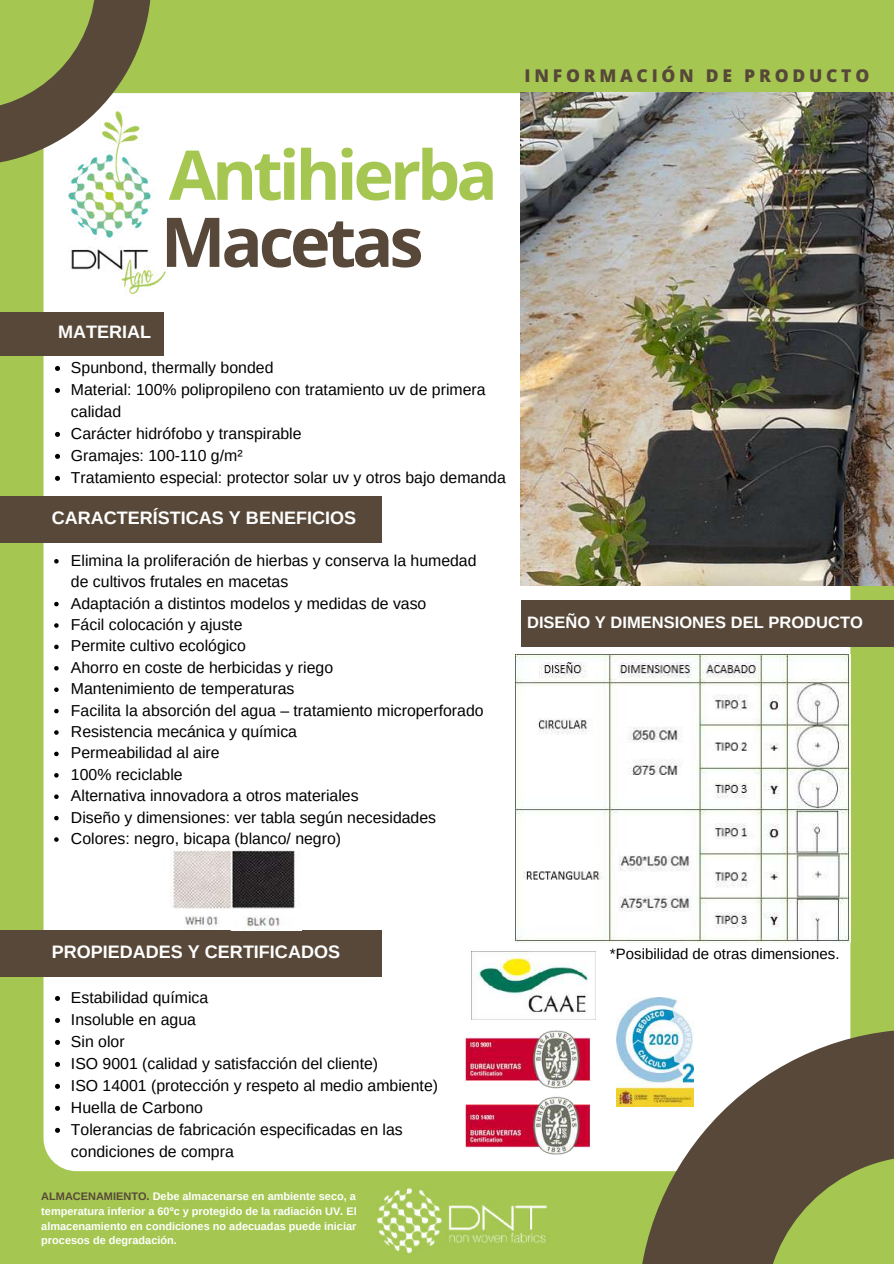
<style>
.page{position:relative;width:894px;height:1264px;background:#fff}
.page>*{position:absolute;margin:0;border:0;box-sizing:border-box;transform-origin:0 0}
.t1{font:700 68.7px "Open Sans Hebrew";letter-spacing:-.06em;color:#a5c752}
.t2{font:700 68.7px "Open Sans Hebrew";letter-spacing:-.06em;color:#574839}
.t3{font:700 63.9px "Open Sans Hebrew";letter-spacing:-.06em;color:#a5c752}
.t4{font:700 63.9px "Open Sans Hebrew";letter-spacing:-.06em;color:#574839}
.t5{font:700 18px "Arimo";color:#fff}
.t6{font:800 17.55px "Open Sans";letter-spacing:.215em;color:#574839}
.t7{font:700 16.5px "Arimo";color:#fff}
.t8{font:15.9px/21.5px "Arimo";color:#000}
.t9{font:15px "Arimo";color:#000}
.t10{font:700 10.95px/14.5px "Arimo";color:#fff;text-align:justify}
.s1{color:#574839}
</style>
<div class="page">
<div style="left:0;top:0;width:893px;height:1263px;background:#a5c752"></div>
<div style="left:43px;top:93px;width:807px;height:1078px;background:#fff;border-radius:33px"></div>
<svg style="left:637px;top:1029px;width:256px;height:234px;fill:#574839"></svg>
<svg style="left:0;top:0;width:151px;height:166px"></svg>
<img style="left:520px;top:93px;width:373px;height:492px">
<div style="left:0;top:312px;width:163px;height:44px;background:#574839"></div>
<img style="left:56px;top:107px;width:110px;height:188px">
<img style="left:377px;top:1188px;width:170px;height:66px">
<svg style="left:55px;top:366px;width:5px;height:5px"></svg>
<svg style="left:55px;top:388px;width:5px;height:5px"></svg>
<svg style="left:55px;top:432px;width:5px;height:5px"></svg>
<svg style="left:55px;top:454px;width:5px;height:5px"></svg>
<svg style="left:55px;top:476px;width:5px;height:5px"></svg>
<div style="left:0;top:496px;width:382px;height:46px;background:#574839"></div>
<div style="left:0;top:930px;width:382px;height:46px;background:#574839"></div>
<div style="left:520px;top:600px;width:373px;height:46px;background:#574839"></div>
<svg style="left:55px;top:995px;width:5px;height:5px"></svg>
<svg style="left:55px;top:1017px;width:5px;height:5px"></svg>
<svg style="left:55px;top:1039px;width:5px;height:5px"></svg>
<svg style="left:55px;top:1061px;width:5px;height:5px"></svg>
<svg style="left:55px;top:1083px;width:5px;height:5px"></svg>
<svg style="left:55px;top:1105px;width:5px;height:5px"></svg>
<svg style="left:55px;top:1127px;width:5px;height:5px"></svg>
<img style="left:171px;top:850px;width:129px;height:80px">
<img style="left:515px;top:654px;width:335px;height:288px">
<svg style="left:54px;top:559px;width:5px;height:4px"></svg>
<svg style="left:54px;top:602px;width:5px;height:4px"></svg>
<svg style="left:54px;top:623px;width:5px;height:4px"></svg>
<svg style="left:54px;top:644px;width:5px;height:5px"></svg>
<svg style="left:54px;top:666px;width:5px;height:4px"></svg>
<svg style="left:54px;top:687px;width:5px;height:5px"></svg>
<svg style="left:54px;top:709px;width:5px;height:4px"></svg>
<svg style="left:54px;top:730px;width:5px;height:4px"></svg>
<svg style="left:54px;top:751px;width:5px;height:5px"></svg>
<svg style="left:54px;top:773px;width:5px;height:4px"></svg>
<svg style="left:54px;top:794px;width:5px;height:5px"></svg>
<svg style="left:54px;top:815px;width:5px;height:5px"></svg>
<svg style="left:54px;top:837px;width:5px;height:4px"></svg>
<img style="left:465px;top:1030px;width:125px;height:125px">
<img style="left:616px;top:997px;width:77px;height:109px">
<img style="left:471px;top:951px;width:124px;height:68px">
<p class="t6" style="left:524px;top:63px;width:346px">INFORMACIÓN DE PRODUCTO</p>
<h1 class="t1" style="left:169px;top:126px;width:330px">Antihierba</h1>
<h1 class="t2" style="left:161px;top:193px;width:264px">Macetas</h1>
<h2 class="t3" style="left:172px;top:130px;width:308px">Antihierba</h2>
<h2 class="t4" style="left:164px;top:192px;width:246px">Macetas</h2>
<p class="t5" style="left:58px;top:322px;width:94px">MATERIAL</p>
<p class="t8" style="left:71px;top:356px;width:436px;line-height:21.9px">Spunbond, thermally bonded<br>Material: 100% polipropileno con tratamiento uv de primera calidad<br>Carácter hidrófobo y transpirable<br>Gramajes: 100-110 g/m²<br>Tratamiento especial: protector solar uv y otros bajo demanda</p>
<p class="t5" style="left:52px;top:508px;width:305px">CARACTERÍSTICAS Y BENEFICIOS</p>
<p class="t8" style="left:71px;top:549px;width:414px">Elimina la proliferación de hierbas y conserva la humedad de cultivos frutales en macetas<br>Adaptación a distintos modelos y medidas de vaso<br>Fácil colocación y ajuste<br>Permite cultivo ecológico<br>Ahorro en coste de herbicidas y riego<br>Mantenimiento de temperaturas<br>Facilita la absorción del agua – tratamiento microperforado Resistencia mecánica y química<br>Permeabilidad al aire<br>100% reciclable<br>Alternativa innovadora a otros materiales<br>Diseño y dimensiones: ver tabla según necesidades Colores: negro, bicapa (blanco/ negro)</p>
<p class="t7" style="left:527px;top:612px;width:337px">DISEÑO Y DIMENSIONES DEL PRODUCTO</p>
<p class="t5" style="left:52px;top:942px;width:289px">PROPIEDADES Y CERTIFICADOS</p>
<p class="t8" style="left:71px;top:986px;width:368px;line-height:21.9px">Estabilidad química<br>Insoluble en agua<br>Sin olor<br>ISO 9001 (calidad y satisfacción del cliente)<br>ISO 14001 (protección y respeto al medio ambiente)<br>Huella de Carbono<br>Tolerancias de fabricación especificadas en las condiciones de compra</p>
<p class="t10" style="left:41px;top:1189px;width:317px"><span class="s1">ALMACENAMIENTO.</span> Debe almacenarse en ambiente seco, a temperatura inferior a 60ºc y protegido de la radiación UV. El almacenamiento en condiciones no adecuadas puede iniciar procesos de degradación.</p>
<p class="t9" style="left:609px;top:945px;width:231px">*Posibilidad de otras dimensiones.</p>
</div>
